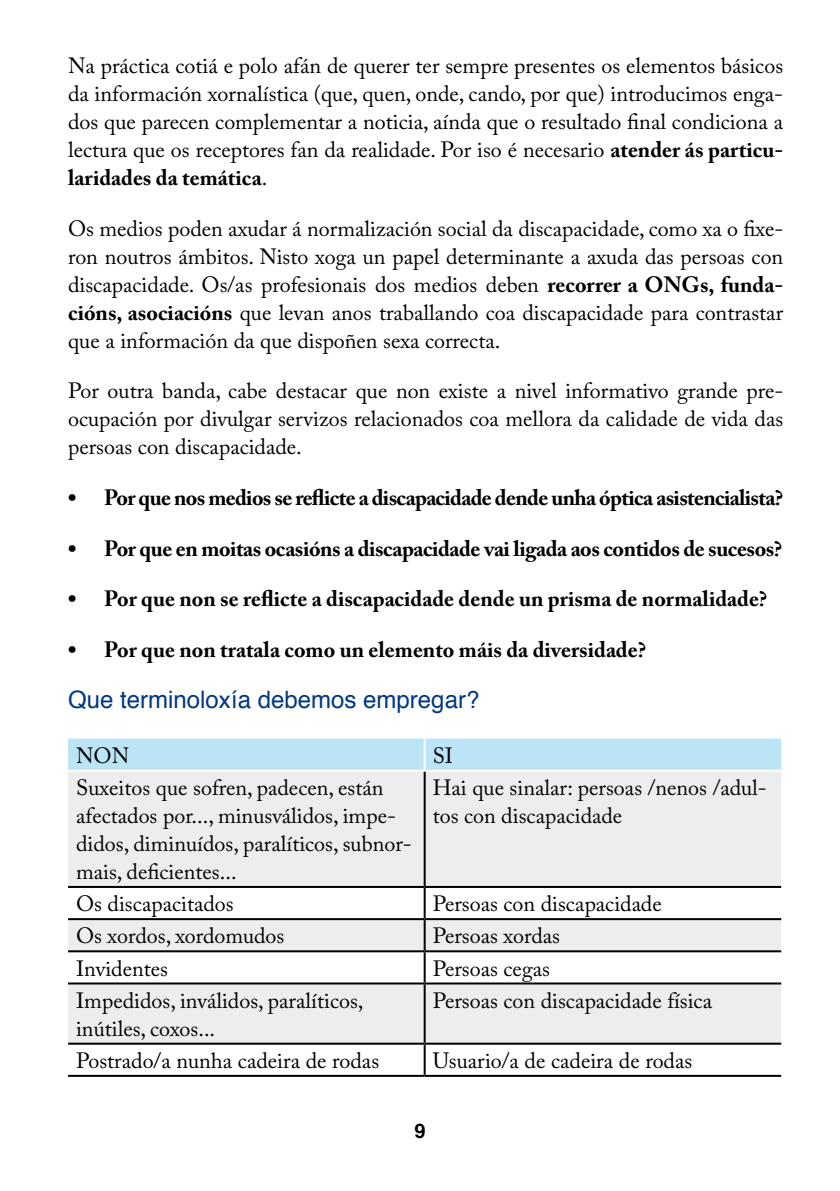
<style>
.page{position:relative;width:840px;height:1191px;background:#fff}
.page>*{position:absolute;margin:0;border:0;box-sizing:border-box;transform-origin:0 0}
.t1{font:24px "Helvetica";color:#003882}
.t2{font:22px/28px "Adobe Caslon Pro";color:#000;text-align:justify}
.t3{font:700 22px "Adobe Caslon Pro";letter-spacing:-.02em;color:#000}
.t4{font:700 22px "Adobe Caslon Pro";color:#000}
.t5{font:700 20px "Helvetica";color:#000}
.s1{font-weight:700}
.s2{font-family:"Times";font-size:24px}
</style>
<div class="page">
<div style="left:68px;top:738px;width:712px;height:31px;background:#bce4f7"></div>
<svg style="left:68px;top:771px;width:712px;height:271px;fill:#eceded"></svg>
<hr style="left:423px;top:738px;width:2px;height:31px;background:#fff">
<hr style="left:423px;top:771px;width:2px;height:115px;background:#000">
<hr style="left:68px;top:886px;width:356px;height:2px;background:#000">
<hr style="left:424px;top:886px;width:356px;height:2px;background:#000">
<hr style="left:423px;top:888px;width:2px;height:30px;background:#000">
<hr style="left:68px;top:918px;width:356px;height:2px;background:#000">
<hr style="left:424px;top:918px;width:356px;height:2px;background:#000">
<hr style="left:423px;top:920px;width:2px;height:30px;background:#000">
<hr style="left:68px;top:950px;width:356px;height:2px;background:#000">
<hr style="left:424px;top:950px;width:356px;height:2px;background:#000">
<hr style="left:423px;top:952px;width:2px;height:30px;background:#000">
<hr style="left:68px;top:982px;width:356px;height:2px;background:#000">
<hr style="left:424px;top:982px;width:356px;height:2px;background:#000">
<hr style="left:423px;top:984px;width:2px;height:58px;background:#000">
<hr style="left:68px;top:1042px;width:356px;height:2px;background:#000">
<hr style="left:424px;top:1042px;width:356px;height:2px;background:#000">
<hr style="left:423px;top:1044px;width:2px;height:30px;background:#000">
<hr style="left:68px;top:1074px;width:356px;height:2px;background:#000">
<hr style="left:424px;top:1074px;width:356px;height:2px;background:#000">
<p class="t2" style="left:68px;top:51px;width:716px">Na práctica cotiá e polo afán de querer ter sempre presentes os elementos básicos da información xornalística (que, quen, onde, cando, por que) introducimos enga&shy;dos que parecen complementar a noticia, aínda que o resultado final condiciona a lectura que os receptores fan da realidade. Por iso é necesario <span class="s1">atender ás particu&shy;laridades da temática</span>.</p>
<p class="t2" style="left:68px;top:214px;width:716px">Os medios poden axudar á normalización social da discapacidade, como xa o fixe&shy;ron noutros ámbitos. Nisto xoga un papel determinante a axuda das persoas con discapacidade. Os/as profesionais dos medios deben <span class="s1">recorrer a ONGs, funda&shy;cións, asociacións</span> que levan anos traballando coa discapacidade para contrastar que a información da que dispoñen sexa correcta.</p>
<p class="t2" style="left:68px;top:377px;width:716px">Por outra banda, cabe destacar que non existe a nivel informativo grande pre&shy;ocupación por divulgar servizos relacionados coa mellora da calidade de vida das persoas con discapacidade.</p>
<p class="t3" style="left:68px;top:485px;width:716px"><span class="s2">•</span> Por que nos medios se reflicte a discapacidade dende unha óptica asistencialista?</p>
<p class="t3" style="left:68px;top:535px;width:715px"><span class="s2">•</span> Por que en moitas ocasións a discapacidade vai ligada aos contidos de sucesos?</p>
<p class="t4" style="left:68px;top:586px;width:700px"><span class="s2">•</span> Por que non se reflicte a discapacidade dende un prisma de normalidade?</p>
<p class="t4" style="left:68px;top:636px;width:579px"><span class="s2">•</span> Por que non tratala como un elemento máis da diversidade?</p>
<p class="t1" style="left:68px;top:681px;width:412px">Que terminoloxía debemos empregar?</p>
<p class="t2" style="left:76px;top:741px;width:55px">NON</p>
<p class="t2" style="left:432px;top:741px;width:22px">SI</p>
<p class="t2" style="left:76px;top:773px;width:337px;text-align:left">Suxeitos que sofren, padecen, están afectados por..., minusválidos, impe&shy;didos, diminuídos, paralíticos, subnor&shy;mais, deficientes...</p>
<p class="t2" style="left:432px;top:773px;width:335px">Hai que sinalar: persoas /nenos /adul&shy;tos con discapacidade</p>
<p class="t2" style="left:76px;top:889px;width:159px">Os discapacitados</p>
<p class="t2" style="left:432px;top:889px;width:230px">Persoas con discapacidade</p>
<p class="t2" style="left:76px;top:921px;width:210px">Os xordos, xordomudos</p>
<p class="t2" style="left:432px;top:921px;width:129px">Persoas xordas</p>
<p class="t2" style="left:76px;top:954px;width:93px">Invidentes</p>
<p class="t2" style="left:432px;top:954px;width:119px">Persoas cegas</p>
<p class="t2" style="left:76px;top:986px;width:289px">Impedidos, inválidos, paralíticos, inútiles, coxos...</p>
<p class="t2" style="left:432px;top:986px;width:281px">Persoas con discapacidade física</p>
<p class="t2" style="left:76px;top:1046px;width:304px">Postrado/a nunha cadeira de rodas</p>
<p class="t2" style="left:432px;top:1046px;width:261px">Usuario/a de cadeira de rodas</p>
<p class="t5" style="left:414px;top:1114px;width:13px">9</p>
</div>
